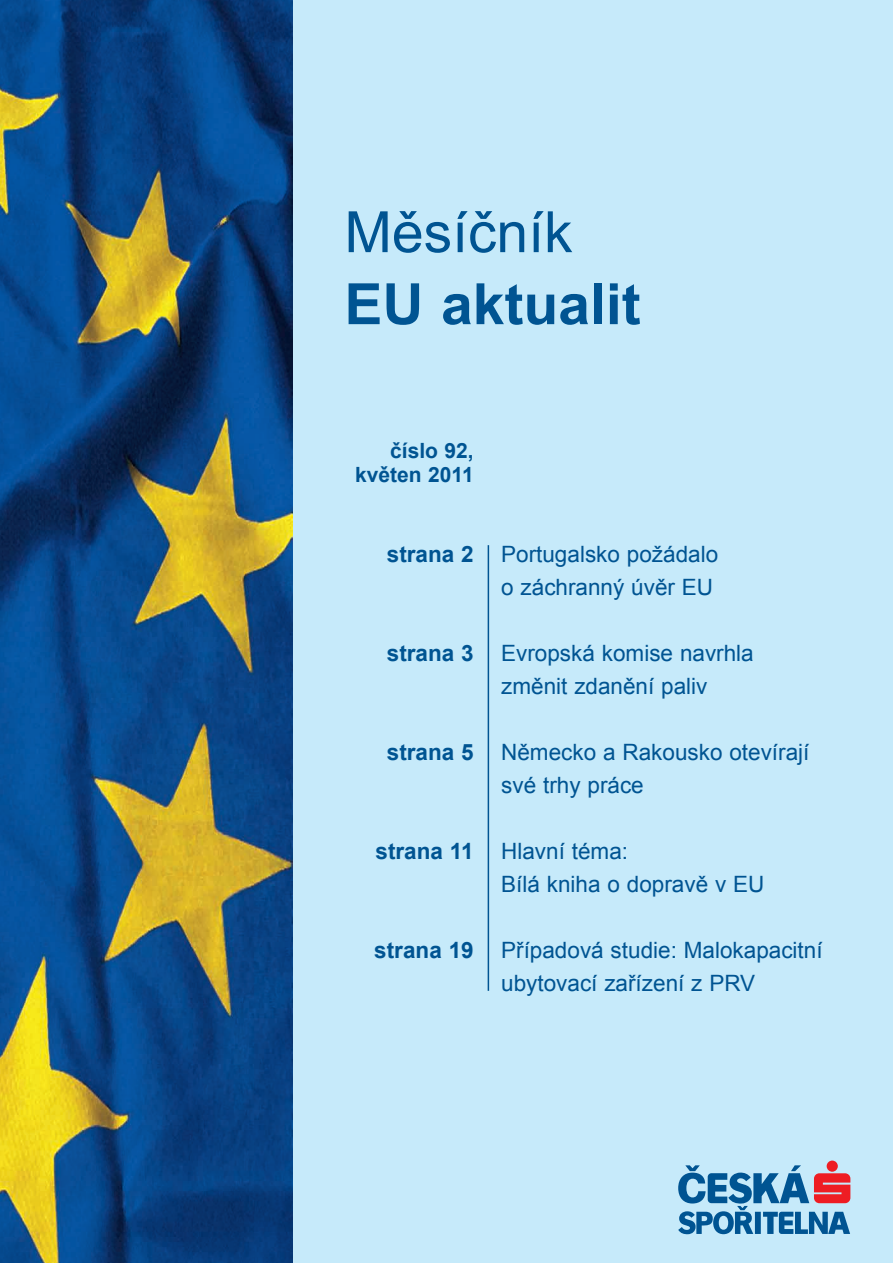
<style>
.page{position:relative;width:893px;height:1263px;background:#c6eafa}
.page>*{position:absolute;margin:0;border:0;box-sizing:border-box;transform-origin:0 0}
.t1{font:700 57px "Arial";color:#005492}
.t2{font:57px "Arial";color:#005492}
.t3{font:22.5px/33px "Arial";color:#005492}
.t4{font:700 22.5px "Arial";color:#005492}
.t5{font:700 21px/24px "Arial";color:#005492;text-align:right}
</style>
<div class="page">
<img style="left:0;top:0;width:292px;height:1263px">
<hr style="left:488px;top:545px;width:1px;height:446px;background:#005492">
<svg style="left:678px;top:1160px;width:172px;height:74px"></svg>
<h1 class="t2" style="left:344px;top:195px;width:230px">Měsíčník</h1>
<h1 class="t1" style="left:344px;top:267px;width:298px">EU aktualit</h1>
<p class="t5" style="left:355px;top:440px;width:120px">číslo 92, květen 2011</p>
<p class="t4" style="left:387px;top:539px;width:88px">strana 2</p>
<p class="t3" style="left:501px;top:537px;width:218px">Portugalsko požádalo o záchranný úvěr EU</p>
<p class="t4" style="left:387px;top:638px;width:88px">strana 3</p>
<p class="t3" style="left:501px;top:636px;width:254px">Evropská komise navrhla změnit zdanění paliv</p>
<p class="t4" style="left:387px;top:737px;width:88px">strana 5</p>
<p class="t3" style="left:501px;top:735px;width:310px">Německo a Rakousko otevírají své trhy práce</p>
<p class="t4" style="left:376px;top:836px;width:100px">strana 11</p>
<p class="t3" style="left:501px;top:834px;width:265px">Hlavní téma:<br>Bílá kniha o dopravě v EU</p>
<p class="t4" style="left:374px;top:935px;width:101px">strana 19</p>
<p class="t3" style="left:501px;top:933px;width:323px">Případová studie: Malokapacitní ubytovací zařízení z PRV</p>
</div>
